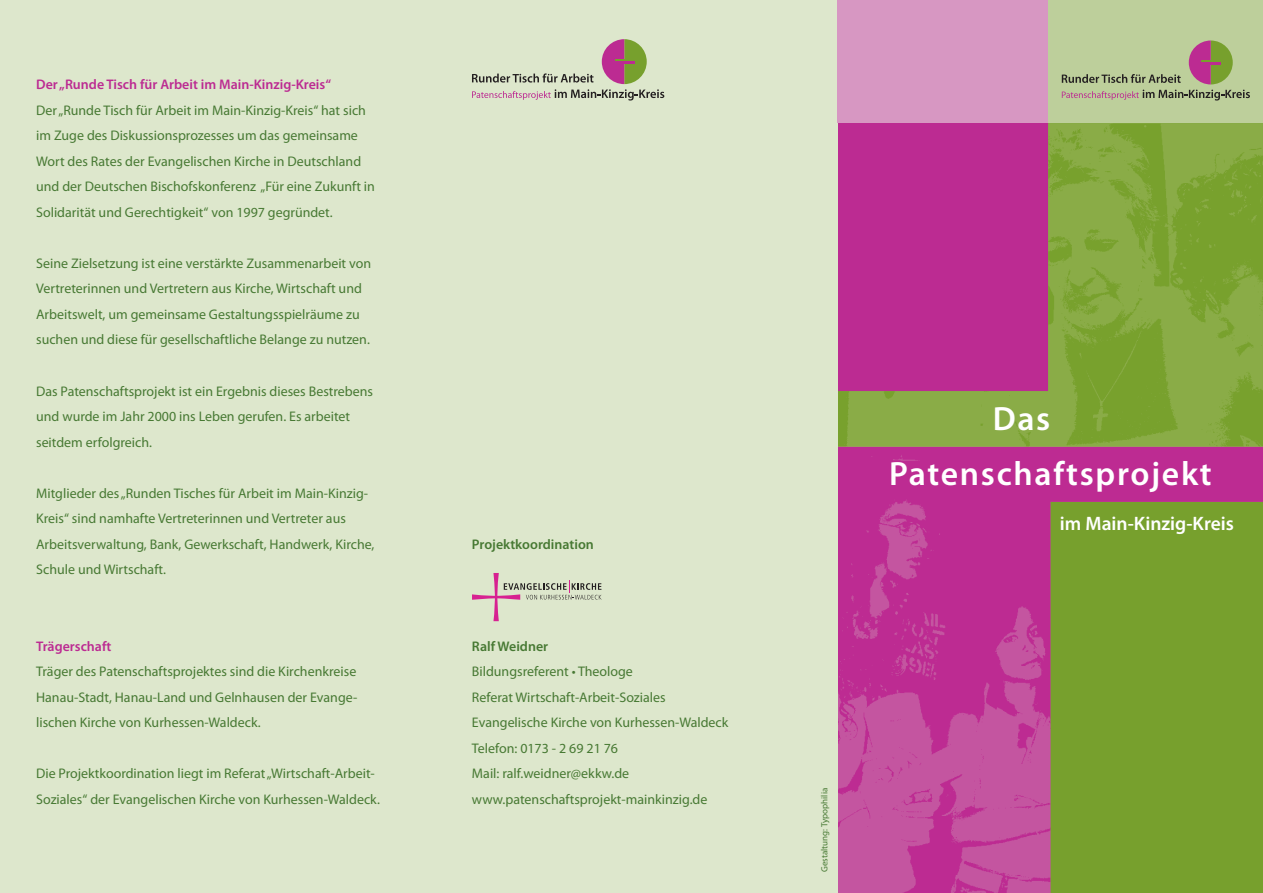
<style>
.page{position:relative;width:1263px;height:893px;background:#fff}
.page>*{position:absolute;margin:0;border:0;box-sizing:border-box;transform-origin:0 0}
.t1{font:600 33.75px/54.8px "Myriad Pro";letter-spacing:.05em;color:#fff}
.t2{font:600 19.5px "Myriad Pro";color:#fff}
.t3{font:13.95px/25.5px "Myriad Pro";color:#477933}
.t4{font:600 13.95px "Myriad Pro";color:#bc2b92}
.t5{font:600 13.95px "Myriad Pro";color:#477933}
.t6{font:9px "Myriad Pro";color:#477933}
</style>
<div class="page">
<img style="left:838px;top:446px;width:425px;height:447px">
<img style="left:838px;top:124px;width:425px;height:322px">
<div style="left:0;top:0;width:838px;height:893px;background:#dde7cc"></div>
<div style="left:838px;top:0;width:210px;height:122px;background:#d797c2"></div>
<div style="left:1048px;top:0;width:215px;height:122px;background:#bdcf9b"></div>
<svg style="left:1189px;top:41px;width:44px;height:43px"></svg>
<hr style="left:1201px;top:62px;width:19px;height:3px;background:#bc2b92">
<svg style="left:1062px;top:74px;width:119px;height:9px"></svg>
<svg style="left:1062px;top:90px;width:188px;height:11px"></svg>
<svg style="left:472px;top:39px;width:192px;height:62px"></svg>
<svg style="left:472px;top:573px;width:130px;height:48px"></svg>
<p class="t4" style="left:36px;top:76px;width:296px">Der „Runde Tisch für Arbeit im Main-Kinzig-Kreis“</p>
<p class="t3" style="left:36px;top:97px;width:340px">Der „Runde Tisch für Arbeit im Main-Kinzig-Kreis“ hat sich im Zuge des Diskussionsprozesses um das gemeinsame Wort des Rates der Evangelischen Kirche in Deutschland und der Deutschen Bischofskonferenz „Für eine Zukunft in Solidarität und Gerechtigkeit“ von 1997 gegründet.</p>
<p class="t3" style="left:36px;top:250px;width:337px">Seine Zielsetzung ist eine verstärkte Zusammenarbeit von Vertreterinnen und Vertretern aus Kirche, Wirtschaft und Arbeitswelt, um gemeinsame Gestaltungsspielräume zu suchen und diese für gesellschaftliche Belange zu nutzen.</p>
<p class="t3" style="left:36px;top:378px;width:338px">Das Patenschaftsprojekt ist ein Ergebnis dieses Bestrebens und wurde im Jahr 2000 ins Leben gerufen. Es arbeitet seitdem erfolgreich.</p>
<p class="t3" style="left:36px;top:480px;width:340px">Mitglieder des „Runden Tisches für Arbeit im Main-Kinzig-Kreis“ sind namhafte Vertreterinnen und Vertreter aus Arbeitsverwaltung, Bank, Gewerkschaft, Handwerk, Kirche, Schule und Wirtschaft.</p>
<p class="t4" style="left:36px;top:637px;width:77px">Trägerschaft</p>
<p class="t3" style="left:36px;top:658px;width:323px;text-align:justify">Träger des Patenschaftsprojektes sind die Kirchenkreise Hanau-Stadt, Hanau-Land und Gelnhausen der Evange&shy;lischen Kirche von Kurhessen-Waldeck.</p>
<p class="t3" style="left:36px;top:761px;width:345px">Die Projektkoordination liegt im Referat „Wirtschaft-Arbeit-<br>Soziales“ der Evangelischen Kirche von Kurhessen-Waldeck.</p>
<p class="t5" style="left:472px;top:535px;width:123px">Projektkoordination</p>
<p class="t5" style="left:472px;top:637px;width:78px">Ralf Weidner</p>
<p class="t3" style="left:472px;top:658px;width:258px">Bildungsreferent • Theologe<br>Referat Wirtschaft-Arbeit-Soziales Evangelische Kirche von Kurhessen-Waldeck Telefon: 0173 - 2 69 21 76<br>Mail: ralf.weidner@ekkw.de www.patenschaftsprojekt-mainkinzig.de</p>
<h1 class="t1" style="left:889px;top:390px;width:324px;text-indent:104px">Das<br>Patenschaftsprojekt</h1>
<h2 class="t2" style="left:1060px;top:511px;width:176px">im Main-Kinzig-Kreis</h2>
<p class="t6" style="left:819px;top:872px;width:85px;rotate:-90deg">Gestaltung: Typophilia</p>
</div>
